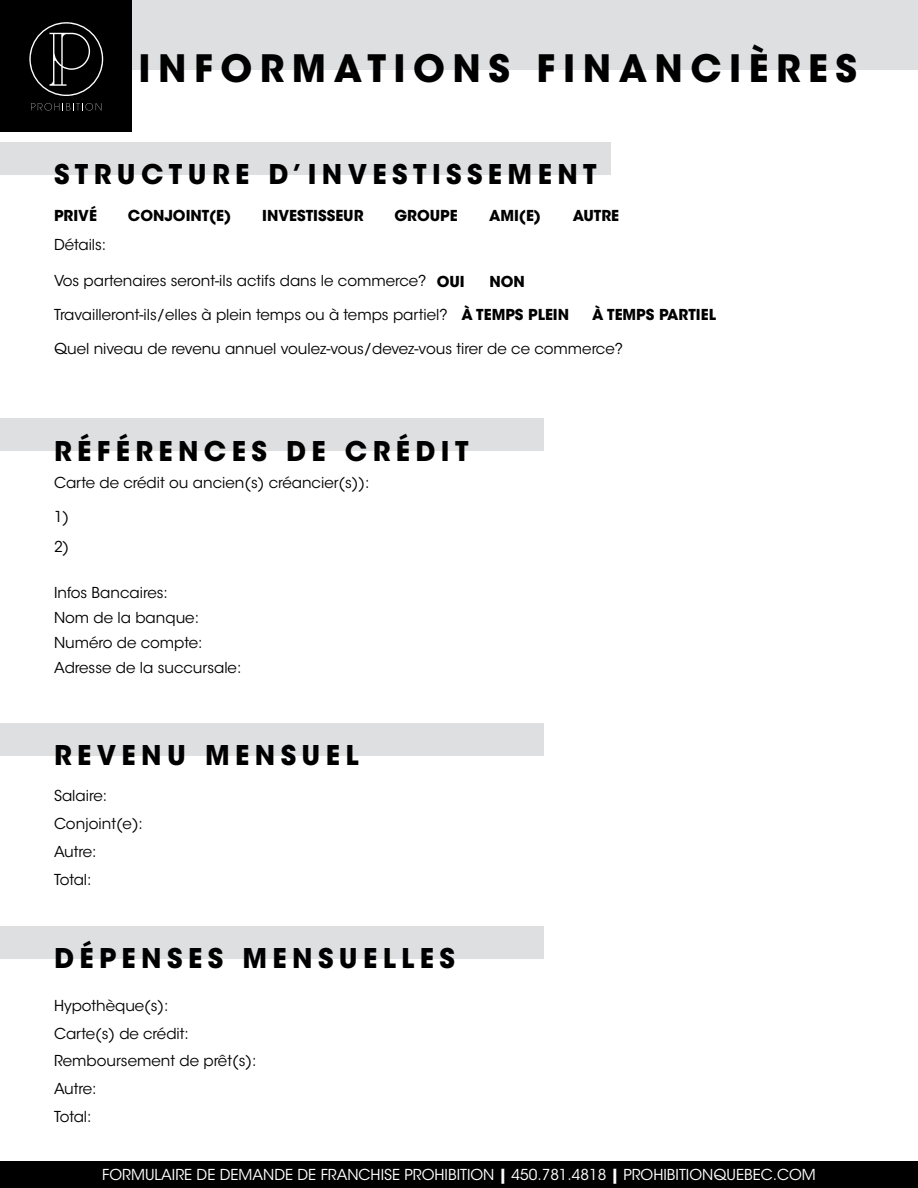
<style>
.page{position:relative;width:918px;height:1188px;background:#fff}
.page>*{position:absolute;margin:0;border:0;box-sizing:border-box;transform-origin:0 0}
.t1{font:700 37.5px "ITC Avant Garde Std";letter-spacing:.2em;color:#000}
.t2{font:700 27px "ITC Avant Garde Std";letter-spacing:.2em;color:#000}
.t3{font:15px/28px "ITC Avant Garde Std";color:#000}
.t4{font:15px "ITC Avant Garde Std";color:#fff}
.t5{font:700 15px "ITC Avant Garde Std";color:#000}
.s1{font-weight:700}
</style>
<div class="page">
<div style="left:0;top:0;width:918px;height:70px;background:#dedfe0"></div>
<div style="left:0;top:0;width:131px;height:131px;background:#000"></div>
<svg style="left:31px;top:103px;width:70px;height:8px"></svg>
<svg style="left:29px;top:22px;width:74px;height:74px"></svg>
<div style="left:0;top:1161px;width:918px;height:27px;background:#000"></div>
<div style="left:0;top:142px;width:610px;height:32px;background:#dedfe0"></div>
<div style="left:0;top:419px;width:544px;height:32px;background:#dedfe0"></div>
<div style="left:0;top:723px;width:544px;height:32px;background:#dedfe0"></div>
<div style="left:0;top:926px;width:544px;height:32px;background:#dedfe0"></div>
<h1 class="t1" style="left:138px;top:43px;width:720px">INFORMATIONS FINANCIÈRES</h1>
<h2 class="t2" style="left:54px;top:157px;width:544px">STRUCTURE D’INVESTISSEMENT</h2>
<p class="t5" style="left:54px;top:205px;width:44px">PRIVÉ</p>
<p class="t5" style="left:128px;top:205px;width:105px">CONJOINT(E)</p>
<p class="t5" style="left:262px;top:205px;width:103px">INVESTISSEUR</p>
<p class="t5" style="left:395px;top:205px;width:65px">GROUPE</p>
<p class="t5" style="left:489px;top:205px;width:54px">AMI(E)</p>
<p class="t5" style="left:573px;top:205px;width:48px">AUTRE</p>
<p class="t3" style="left:54px;top:231px;width:54px">Détails:</p>
<p class="t3" style="left:54px;top:267px;width:374px">Vos partenaires seront-ils actifs dans le commerce?</p>
<p class="t5" style="left:437px;top:272px;width:30px">OUI</p>
<p class="t5" style="left:489px;top:272px;width:37px">NON</p>
<p class="t3" style="left:54px;top:301px;width:517px">Travailleront-ils/elles à plein temps ou à temps partiel? <span class="s1">À TEMPS PLEIN</span></p>
<p class="t5" style="left:592px;top:305px;width:125px">À TEMPS PARTIEL</p>
<p class="t3" style="left:54px;top:334px;width:571px">Quel niveau de revenu annuel voulez-vous/devez-vous tirer de ce commerce?</p>
<h2 class="t2" style="left:54px;top:433px;width:416px">RÉFÉRENCES DE CRÉDIT</h2>
<p class="t3" style="left:54px;top:469px;width:317px">Carte de crédit ou ancien(s) créancier(s)):</p>
<p class="t3" style="left:54px;top:502px;width:17px;line-height:30.3px">1)<br>2)</p>
<p class="t3" style="left:54px;top:580px;width:147px;line-height:25px">Infos Bancaires:<br>Nom de la banque:</p>
<p class="t3" style="left:54px;top:630px;width:189px;line-height:25px">Numéro de compte:<br>Adresse de la succursale:</p>
<h2 class="t2" style="left:54px;top:738px;width:306px">REVENU MENSUEL</h2>
<p class="t3" style="left:54px;top:782px;width:55px">Salaire:</p>
<p class="t3" style="left:54px;top:810px;width:90px">Conjoint(e):<br>Autre:<br>Total:</p>
<h2 class="t2" style="left:54px;top:941px;width:403px">DÉPENSES MENSUELLES</h2>
<p class="t3" style="left:54px;top:991px;width:204px">Hypothèque(s):<br>Carte(s) de crédit:<br>Remboursement de prêt(s):</p>
<p class="t3" style="left:54px;top:1075px;width:44px">Autre:<br>Total:</p>
<p class="t4" style="left:102px;top:1166px;width:715px">FORMULAIRE DE DEMANDE DE FRANCHISE PROHIBITION <span class="s1">|</span> 450.781.4818 <span class="s1">|</span> PROHIBITIONQUEBEC.COM</p>
</div>
